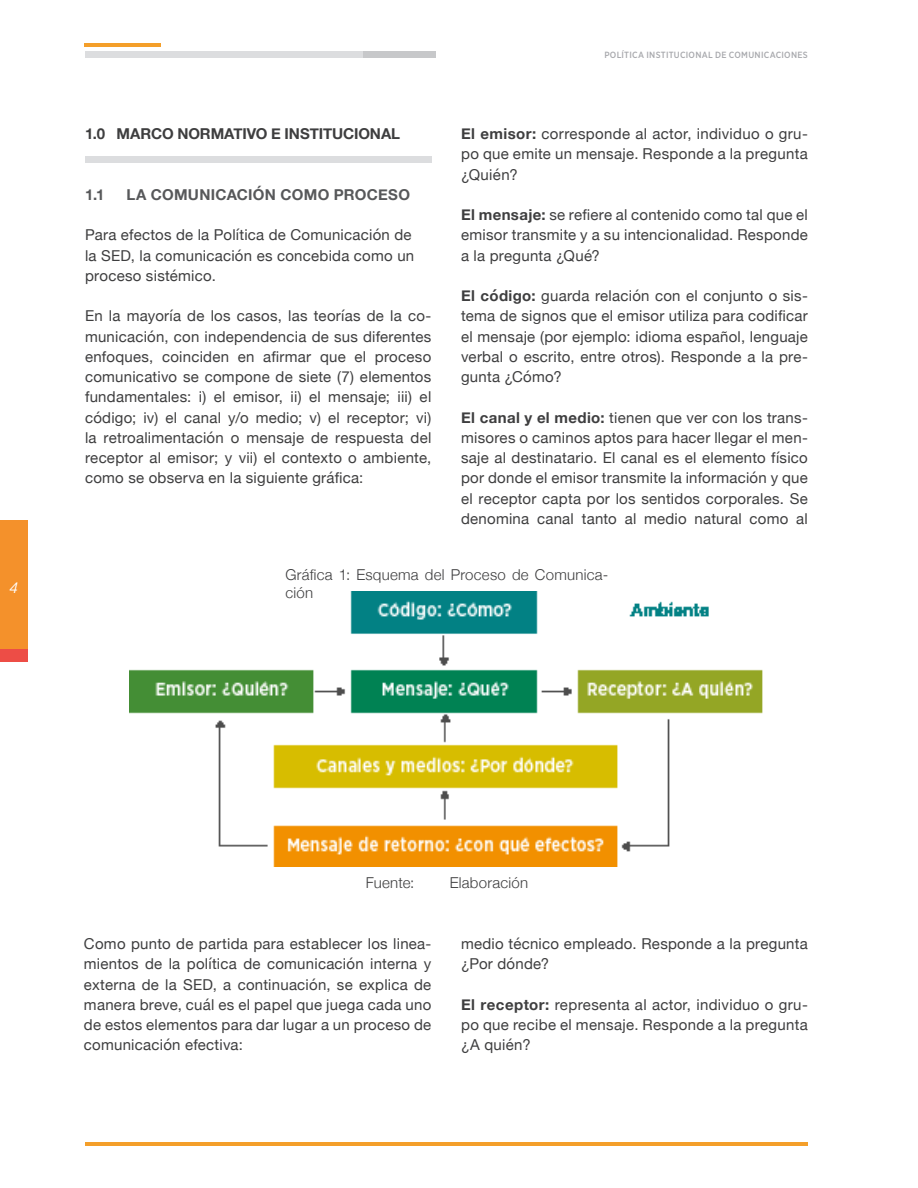
<style>
.page{position:relative;width:918px;height:1188px;background:#fff}
.page>*{position:absolute;margin:0;border:0;box-sizing:border-box;transform-origin:0 0}
.parrafo{font:15px/20.2px "Helvetica Neue";letter-spacing:.02em;color:#3e3e3f;text-align:justify}
.titulo{font:15px/20.2px "Helvetica Neue";letter-spacing:.015em;color:#3e3e3f}
.pie_fotos{font:300 15px/18px "Helvetica Neue";letter-spacing:.02em;color:#3e3e3f}
.titulo-2{font:700 15px "Helvetica Neue";letter-spacing:-.01em;color:#3e3e3f}
.titulo-3{font:700 15px "Helvetica Neue";letter-spacing:.02em;color:#57585a}
.t1{font:italic 15px "Gotham Narrow";color:#fff}
.t2{font:500 9px "Gotham Narrow";letter-spacing:.03em;color:#a8a9ad}
.s1{font-weight:700}
</style>
<div class="page">
<hr style="left:85px;top:1142px;width:722px;height:4px;background:#f49f2a">
<div style="left:85px;top:51px;width:327px;height:7px;background:#dcdddf"></div>
<div style="left:363px;top:51px;width:73px;height:7px;background:#c7c8ca"></div>
<hr style="left:85px;top:43px;width:76px;height:3px;background:#f49f2a">
<div style="left:0;top:520px;width:28px;height:142px;background:#f4912b"></div>
<div style="left:0;top:650px;width:28px;height:12px;background:#ed4d46"></div>
<img style="left:129px;top:591px;width:634px;height:275px">
<div style="left:85px;top:156px;width:347px;height:7px;background:#dcdddf"></div>
<p class="t1" style="left:9px;top:579px;width:10px">4</p>
<p class="titulo-2" style="left:85px;top:122px;width:317px">1.0 MARCO NORMATIVO E INSTITUCIONAL</p>
<p class="titulo-3" style="left:85px;top:183px;width:21px">1.1</p>
<p class="titulo-3" style="left:126px;top:183px;width:72px">LA COMUNIC</p>
<p class="titulo-3" style="left:227px;top:183px;width:21px">ACIÓN</p>
<p class="titulo-3" style="left:281px;top:183px;width:76px">COMO PROC</p>
<p class="titulo-3" style="left:378px;top:183px;width:32px">ESO</p>
<p class="titulo" style="left:85px;top:226px;width:331px">Para efectos de la Política de Comunicación de la SED, la comunicación es concebida como un proceso sistémico.</p>
<p class="titulo" style="left:85px;top:307px;width:348px;text-align:justify">En la mayoría de los casos, las teorías de la co&shy;municación, con independencia de sus diferentes enfoques, coinciden en afirmar que el proceso comunicativo se compone de siete (7) elementos fundamentales: i) el emisor, ii) el mensaje; iii) el código; iv) el canal y/o medio; v) el receptor; vi) la retroalimentación o mensaje de respuesta del receptor al emisor; y vii) el contexto o ambiente, como se observa en la siguiente gráfica:</p>
<p class="t2" style="left:604px;top:49px;width:205px">POLÍTICA INSTITUCIONAL DE COMUNICACIONES</p>
<p class="parrafo" style="left:461px;top:124px;width:348px"><span class="s1">El emisor:</span> corresponde al actor, individuo o gru&shy;po que emite un mensaje. Responde a la pregunta ¿Quién?</p>
<p class="parrafo" style="left:461px;top:205px;width:348px"><span class="s1">El mensaje:</span> se refiere al contenido como tal que el emisor transmite y a su intencionalidad. Responde a la pregunta ¿Qué?</p>
<p class="parrafo" style="left:461px;top:286px;width:348px"><span class="s1">El código:</span> guarda relación con el conjunto o sis&shy;tema de signos que el emisor utiliza para codificar el mensaje (por ejemplo: idioma español, lenguaje verbal o escrito, entre otros). Responde a la pre&shy;gunta ¿Cómo?</p>
<p class="parrafo" style="left:461px;top:408px;width:348px"><span class="s1">El canal y el medio:</span> tienen que ver con los trans&shy;misores o caminos aptos para hacer llegar el men&shy;saje al destinatario. El canal es el elemento físico por donde el emisor transmite la información y que el receptor capta por los sentidos corporales. Se denomina canal tanto al medio natural como al</p>
<p class="pie_fotos" style="left:286px;top:564px;width:324px">Gráfica 1: Esquema del Proceso de Comunica&shy;ción</p>
<p class="pie_fotos" style="left:366px;top:873px;width:50px">Fuente:</p>
<p class="pie_fotos" style="left:450px;top:873px;width:80px">Elaboración</p>
<p class="parrafo" style="left:84px;top:934px;width:349px">Como punto de partida para establecer los linea&shy;mientos de la política de comunicación interna y externa de la SED, a continuación, se explica de manera breve, cuál es el papel que juega cada uno de estos elementos para dar lugar a un proceso de comunicación efectiva:</p>
<p class="parrafo" style="left:461px;top:934px;width:348px">medio técnico empleado. Responde a la pregunta ¿Por dónde?</p>
<p class="parrafo" style="left:461px;top:995px;width:348px"><span class="s1">El receptor:</span> representa al actor, individuo o gru&shy;po que recibe el mensaje. Responde a la pregunta ¿A quién?</p>
</div>
